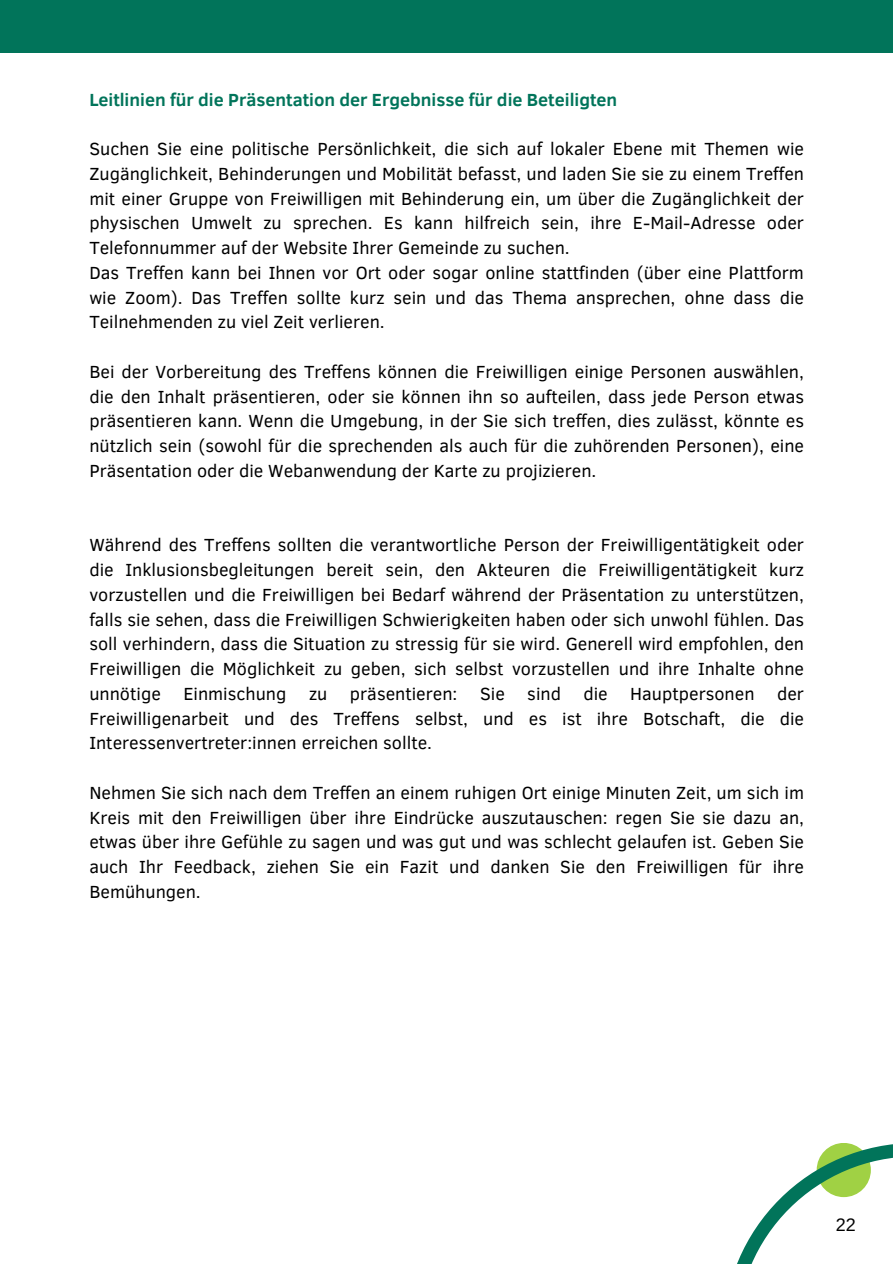
<style>
.page{position:relative;width:893px;height:1264px;background:#fff}
.page>*{position:absolute;margin:0;border:0;box-sizing:border-box;transform-origin:0 0}
.t1{font:18px/24.8px "Clear Sans";color:#000;text-align:justify}
.t2{font:700 18px "Clear Sans";color:#01745a}
.t3{font:18px "Arimo";color:#000}
</style>
<div class="page">
<div style="left:0;top:0;width:892px;height:52px;background:#01745a"></div>
<svg style="left:737px;top:1143px;width:155px;height:120px"></svg>
<p class="t2" style="left:89px;top:86px;width:529px">Leitlinien für die Präsentation der Ergebnisse für die Beteiligten</p>
<p class="t1" style="left:89px;top:135px;width:716px">Suchen Sie eine politische Persönlichkeit, die sich auf lokaler Ebene mit Themen wie Zugänglichkeit, Behinderungen und Mobilität befasst, und laden Sie sie zu einem Treffen mit einer Gruppe von Freiwilligen mit Behinderung ein, um über die Zugänglichkeit der physischen Umwelt zu sprechen. Es kann hilfreich sein, ihre E-Mail-Adresse oder Telefonnummer auf der Website Ihrer Gemeinde zu suchen.</p>
<p class="t1" style="left:89px;top:259px;width:716px">Das Treffen kann bei Ihnen vor Ort oder sogar online stattfinden (über eine Plattform wie Zoom). Das Treffen sollte kurz sein und das Thema ansprechen, ohne dass die Teilnehmenden zu viel Zeit verlieren.</p>
<p class="t1" style="left:89px;top:358px;width:716px">Bei der Vorbereitung des Treffens können die Freiwilligen einige Personen auswählen, die den Inhalt präsentieren, oder sie können ihn so aufteilen, dass jede Person etwas präsentieren kann. Wenn die Umgebung, in der Sie sich treffen, dies zulässt, könnte es nützlich sein (sowohl für die sprechenden als auch für die zuhörenden Personen), eine Präsentation oder die Webanwendung der Karte zu projizieren.</p>
<p class="t1" style="left:89px;top:531px;width:716px">Während des Treffens sollten die verantwortliche Person der Freiwilligentätigkeit oder die Inklusionsbegleitungen bereit sein, den Akteuren die Freiwilligentätigkeit kurz vorzustellen und die Freiwilligen bei Bedarf während der Präsentation zu unterstützen, falls sie sehen, dass die Freiwilligen Schwierigkeiten haben oder sich unwohl fühlen. Das soll verhindern, dass die Situation zu stressig für sie wird. Generell wird empfohlen, den Freiwilligen die Möglichkeit zu geben, sich selbst vorzustellen und ihre Inhalte ohne unnötige</p>
<p class="t1" style="left:89px;top:680px;width:716px;text-indent:687px">der Freiwilligenarbeit und des Treffens selbst, und es ist ihre Botschaft, die die Interessenvertreter:innen erreichen sollte.</p>
<p class="t1" style="left:89px;top:779px;width:716px">Nehmen Sie sich nach dem Treffen an einem ruhigen Ort einige Minuten Zeit, um sich im Kreis mit den Freiwilligen über ihre Eindrücke auszutauschen: regen Sie sie dazu an, etwas über ihre Gefühle zu sagen und was gut und was schlecht gelaufen ist. Geben Sie auch Ihr Feedback, ziehen Sie ein Fazit und danken Sie den Freiwilligen für ihre Bemühungen.</p>
<p class="t1" style="left:183px;top:680px;width:105px">Einmischung</p>
<p class="t1" style="left:309px;top:680px;width:150px">zu präsentieren:</p>
<p class="t1" style="left:480px;top:680px;width:276px">Sie sind die Hauptpersonen</p>
<p class="t3" style="left:835px;top:1214px;width:22px">22</p>
</div>
